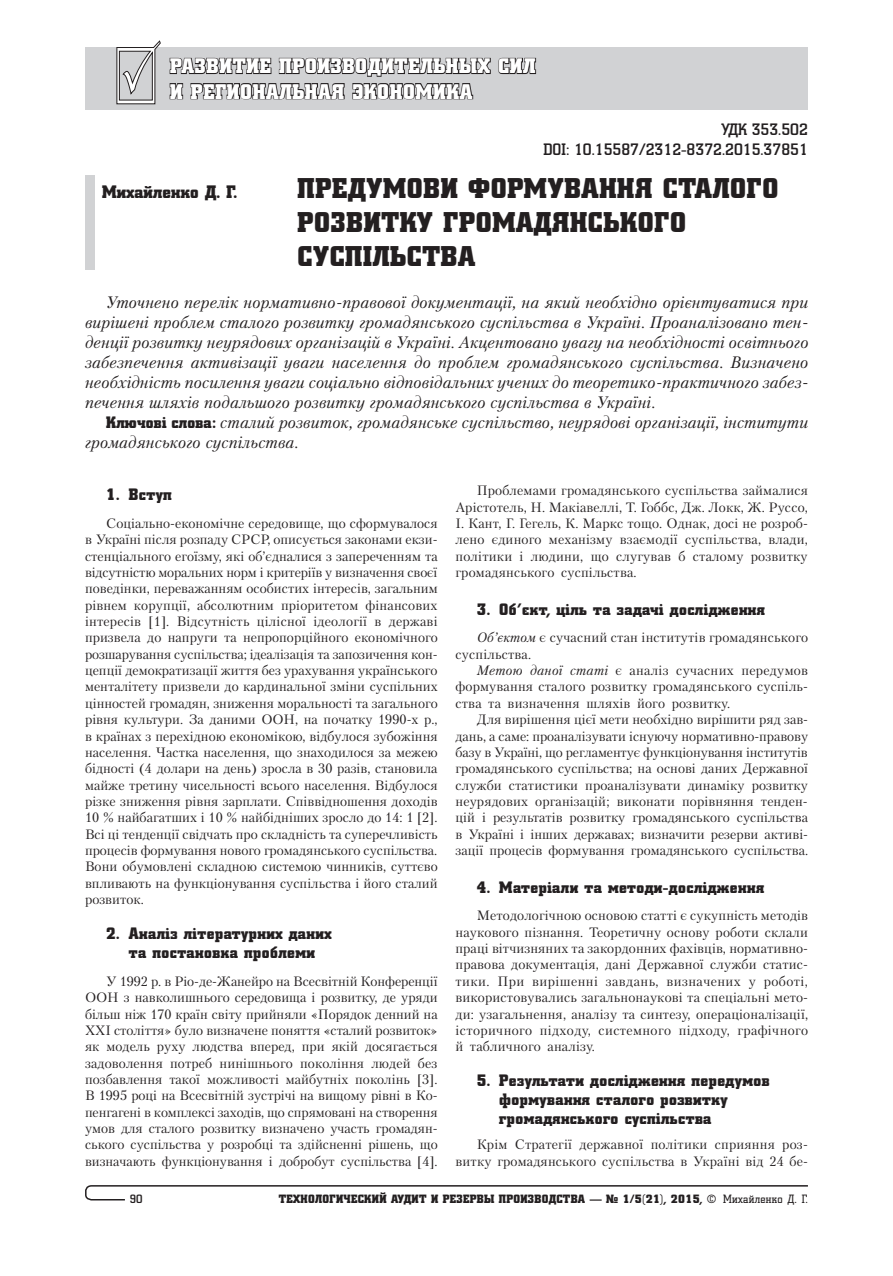
<style>
.page{position:relative;width:893px;height:1276px;background:#fff}
.page>*{position:absolute;margin:0;border:0;box-sizing:border-box;transform-origin:0 0}
.t1{font:28.5px/34.2px "Coliseum Black C";letter-spacing:.025em;color:#231f20}
.t2{font:21px/25.2px "Coliseum Black C";letter-spacing:.035em;color:#fff}
.t3{font:18px "Coliseum Black C";color:#231f20}
.t4{font:italic 16.5px/20.1px "Petersburg C";letter-spacing:.01em;color:#231f20;text-align:justify}
.t5{font:16.5px/18.8px "Coliseum Black C";letter-spacing:.025em;color:#231f20;text-align:center}
.t6{font:700 16.5px/19.8px "Coliseum C";color:#231f20;text-align:right}
.t7{font:13.5px/16.4px "Petersburg C";color:#231f20}
.t8{font:12px "Coliseum Black C";letter-spacing:.025em;color:#231f20}
.t9{font:700 12px "Coliseum C";color:#231f20}
.s1{font-family:"Coliseum Black C";font-style:normal}
.s2{font-style:italic}
.s3{font-family:"Coliseum C"}
</style>
<div class="page">
<svg style="left:85px;top:1185px;width:723px;height:16px"></svg>
<div style="left:85px;top:48px;width:723px;height:62px;background:#d1d2d4"></div>
<svg style="left:498px;top:57px;width:39px;height:18px"></svg>
<svg style="left:169px;top:57px;width:322px;height:43px"></svg>
<svg style="left:116px;top:40px;width:45px;height:65px"></svg>
<div style="left:85px;top:175px;width:9px;height:95px;background:#d1d2d4"></div>
<h2 class="t2" style="left:170px;top:54px;width:367px">Развитие производительных сил и региональная экономика</h2>
<p class="t6" style="left:543px;top:120px;width:266px">УДК 353.502<br>DOI: 10.15587/2312-8372.2015.37851</p>
<h1 class="t1" style="left:298px;top:171px;width:482px">Предумови формування сталого розвитку громадянського суспільства</h1>
<p class="t4" style="left:85px;top:292px;width:725px;text-indent:21px">Уточнено перелік нормативно-правової документації, на який необхідно орієнтуватися при вирішені проблем сталого розвитку громадянського суспільства в Україні. Проаналізовано тен&shy;денції розвитку неурядових організацій в Україні. Акцентовано увагу на необхідності освітнього забезпечення активізації уваги населення до проблем громадянського суспільства. Визначено необхідність посилення уваги соціально відповідальних учених до теоретико-практичного забез&shy;печення шляхів подальшого розвитку громадянського суспільства в Україні.</p>
<p class="t4" style="left:85px;top:412px;width:725px;text-indent:21px"><span class="s1">Ключові слова:</span> сталий розвиток, громадянське суспільство, неурядові організації, інститути громадянського суспільства.</p>
<h3 class="t3" style="left:102px;top:182px;width:137px">Михайленко Д. Г.</h3>
<p class="t5" style="left:106px;top:485px;width:67px">1. В ступ</p>
<p class="t7" style="left:85px;top:515px;width:354px;text-indent:21px">Соціально-економічне середовище, що сформувалося в Україні після розпаду СРСР, описується законами екзи&shy;стенціального егоїзму, які об’єдналися з запереченням та відсутністю моральних норм і критеріїв у визначення своєї поведінки, переважанням особистих інтересів, загальним рівнем корупції, абсолютним пріоритетом фінансових інтересів [1]. Відсутність цілісної ідеології в державі призвела до напруги та непропорційного економічного розшарування суспільства; ідеалізація та запозичення кон&shy;цепції демократизації життя без урахування українського менталітету призвели до кардинальної зміни суспільних цінностей громадян, зниження моральності та загального рівня культури. За даними ООН, на початку 1990-х р., в країнах з перехідною економікою, відбулося зубожіння населення. Частка населення, що знаходилося за межею бідності (4 долари на день) зросла в 30 разів, становила майже третину чисельності всього населення. Відбулося різке зниження рівня зарплати. Співвідношення доходів 10 % найбагатших і 10 % найбідніших зросло до 14: 1 [2].<br>Всі ці тенденції свідчать про складність та суперечливість процесів формування нового громадянського суспільства.<br>Вони обумовлені складною системою чинників, суттєво впливають на функціонування суспільства і його сталий розвиток.</p>
<p class="t5" style="left:106px;top:924px;width:227px">2. Аналіз літературних даних та постановка проблеми</p>
<p class="t7" style="left:85px;top:972px;width:354px;text-align:justify;text-indent:21px">У 1992 р. в Ріо-де-Жанейро на Всесвітній Конференції ООН з навколишнього середовища і розвитку, де уряди більш ніж 170 країн світу прийняли «Порядок денний на XXI століття» було визначене поняття «сталий розвиток» як модель руху людства вперед, при якій досягається задоволення потреб нинішнього покоління людей без позбавлення такої можливості майбутніх поколінь [3].<br>В 1995 році на Всесвітній зустрічі на вищому рівні в Ко&shy;пенгагені в комплексі заходів, що спрямовані на створення умов для сталого розвитку визначено участь громадян&shy;ського суспільства у розробці та здійсненні рішень, що визначають функціонування і добробут суспільства [4].</p>
<p class="t7" style="left:455px;top:482px;width:354px;text-indent:21px">Проблемами громадянського суспільства займалися Арістотель, Н. Макіавеллі, Т. Гоббс, Дж. Локк, Ж. Руссо, І. Кант, Г. Гегель, К. Маркс тощо. Однак, досі не розроб&shy;лено єдиного механізму взаємодії суспільства, влади, політики і людини, що слугував б сталому розвитку громадянського суспільства.</p>
<p class="t5" style="left:477px;top:600px;width:290px">3. О б’єкт, ціль та задачі дослідження</p>
<p class="t7" style="left:455px;top:629px;width:354px;text-indent:21px"><span class="s2">Об’єктом</span> є сучасний стан інститутів громадянського суспільства.</p>
<p class="t7" style="left:455px;top:662px;width:354px;text-align:justify;text-indent:21px"><span class="s2">Метою даної статі</span> є аналіз сучасних передумов формування сталого розвитку громадянського суспіль&shy;ства та визначення шляхів його розвитку.</p>
<p class="t7" style="left:455px;top:711px;width:354px;text-indent:21px">Для вирішення цієї мети необхідно вирішити ряд зав&shy;дань, а саме: проаналізувати існуючу нормативно-правову базу в Україні, що регламентує функціонування інститутів громадянського суспільства; на основі даних Державної служби статистики проаналізувати динаміку розвитку неурядових організацій; виконати порівняння тенден&shy;цій і результатів розвитку громадянського суспільства в Україні і інших державах; визначити резерви активі&shy;зації процесів формування громадянського суспільства.</p>
<p class="t5" style="left:477px;top:878px;width:289px">4. Матеріали та методи-дослідження</p>
<p class="t7" style="left:455px;top:907px;width:354px;text-align:justify;text-indent:21px">Методологічною основою статті є сукупність методів наукового пізнання. Теоретичну основу роботи склали праці вітчизняних та закордонних фахівців, нормативно&shy;правова документація, дані Державної служби статис&shy;тики. При вирішенні завдань, визначених у роботі, використовувались загальнонаукові та спеціальні мето&shy;ди: узагальнення, аналізу та синтезу, операціоналізації, історичного підходу, системного підходу, графічного й табличного аналізу.</p>
<p class="t5" style="left:499px;top:1071px;width:272px;text-align:left;text-indent:-23px">5. Результати дослідження передумов формування сталого розвитку громадянського суспільства</p>
<p class="t7" style="left:455px;top:1136px;width:354px;text-align:right">Крім Стратегії державної політики сприяння роз&shy;витку громадянського суспільства в Україні від 24 бе-</p>
<p class="t9" style="left:130px;top:1191px;width:14px">90</p>
<p class="t8" style="left:279px;top:1192px;width:531px">Технологический аудит и резервы производства — № 1/5(21), 2015, <span class="s3">© Михайленко Д. Г.</span></p>
</div>
